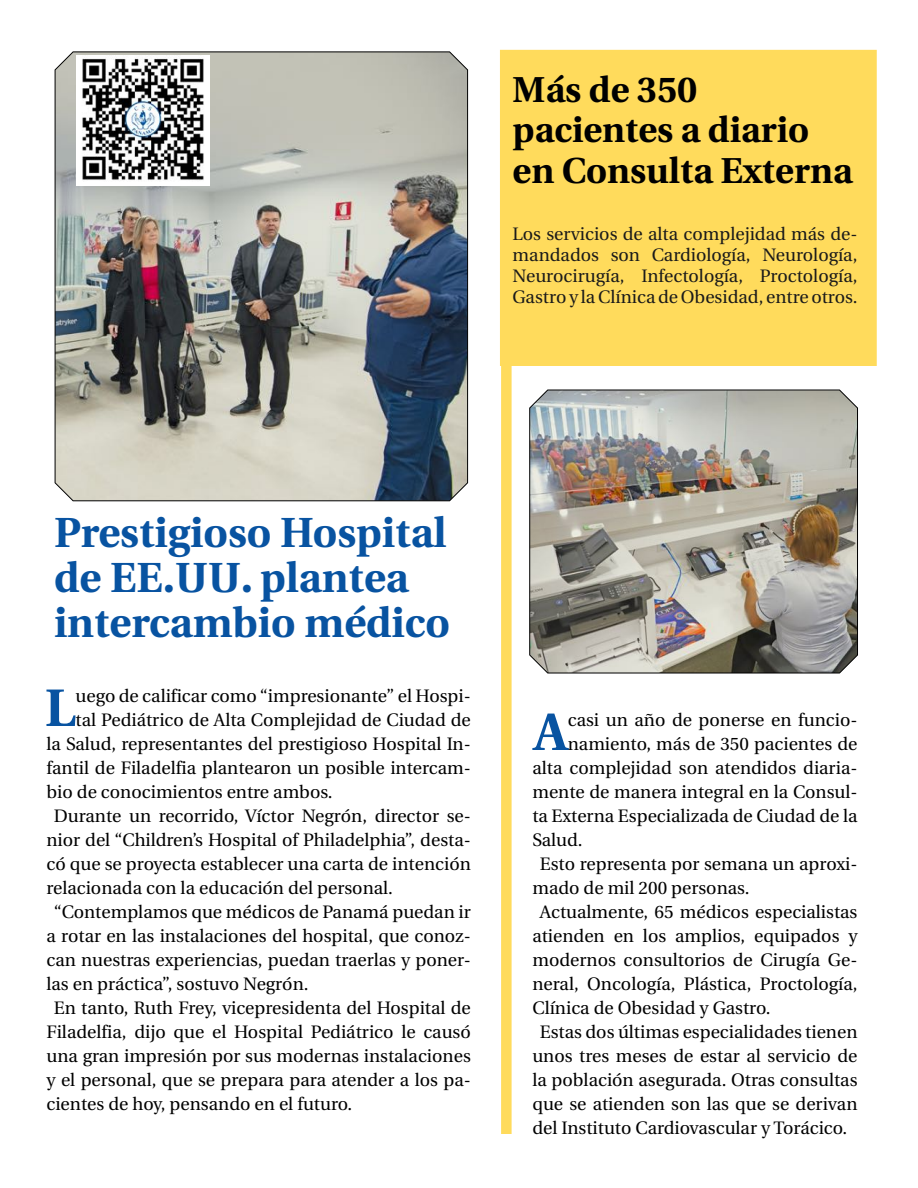
<style>
.page{position:relative;width:918px;height:1188px;background:#fff}
.page>*{position:absolute;margin:0;border:0;box-sizing:border-box;transform-origin:0 0}
.t1{font:700 52.65px "Utopia";color:#0853a1}
.t2{font:700 42px/45px "Utopia";color:#0853a1}
.t3{font:700 36px/40.5px "Utopia";color:#000}
.t4{font:18px "Utopia";color:#000}
.t5{font:18px/21px "Utopia";color:#1a1a1a;text-align:justify}
</style>
<div class="page">
<div style="left:501px;top:259px;width:11px;height:875px;background:#ffdb5c"></div>
<div style="left:500px;top:50px;width:377px;height:316px;background:#ffdb5c"></div>
<img style="left:55px;top:51px;width:413px;height:450px">
<img style="left:529px;top:389px;width:329px;height:284px">
<img style="left:76px;top:56px;width:133px;height:130px">
<h3 class="t3" style="left:513px;top:70px;width:342px">Más de 350 pacientes a diario en Consulta Externa</h3>
<p class="t5" style="left:513px;top:224px;width:346px">Los servicios de alta complejidad más de&shy;mandados son Cardiología, Neurología, Neurocirugía, Infectología, Proctología, Gastro y la Clínica de Obesidad, entre otros.</p>
<h2 class="t2" style="left:54px;top:510px;width:398px">Prestigioso Hospital de EE.UU. plantea intercambio médico</h2>
<h1 class="t1" style="left:45px;top:678px;width:32px">L</h1>
<p class="t4" style="left:76px;top:686px;width:397px">uego de calificar como “impresionante” el Hospi-</p>
<p class="t4" style="left:76px;top:710px;width:397px">tal Pediátrico de Alta Complejidad de Ciudad de</p>
<p class="t4" style="left:46px;top:734px;width:426px">la Salud, representantes del prestigioso Hospital In-</p>
<p class="t4" style="left:46px;top:758px;width:426px">fantil de Filadelfia plantearon un posible intercam-</p>
<p class="t4" style="left:46px;top:782px;width:288px">bio de conocimientos entre ambos.</p>
<p class="t4" style="left:54px;top:806px;width:418px">Durante un recorrido, Víctor Negrón, director se-</p>
<p class="t4" style="left:46px;top:830px;width:426px">nior del “Children’s Hospital of Philadelphia”, desta-</p>
<p class="t4" style="left:46px;top:854px;width:426px">có que se proyecta establecer una carta de intención</p>
<p class="t4" style="left:46px;top:878px;width:348px">relacionada con la educación del personal.</p>
<p class="t4" style="left:54px;top:902px;width:418px">“Contemplamos que médicos de Panamá puedan ir</p>
<p class="t4" style="left:46px;top:926px;width:426px">a rotar en las instalaciones del hospital, que conoz-</p>
<p class="t4" style="left:46px;top:950px;width:426px">can nuestras experiencias, puedan traerlas y poner-</p>
<p class="t4" style="left:46px;top:974px;width:264px">las en práctica”, sostuvo Negrón.</p>
<p class="t4" style="left:54px;top:998px;width:418px">En tanto, Ruth Frey, vicepresidenta del Hospital de</p>
<p class="t4" style="left:46px;top:1022px;width:426px">Filadelfia, dijo que el Hospital Pediátrico le causó</p>
<p class="t4" style="left:46px;top:1046px;width:426px">una gran impresión por sus modernas instalaciones</p>
<p class="t4" style="left:46px;top:1070px;width:426px">y el personal, que se prepara para atender a los pa-</p>
<p class="t4" style="left:46px;top:1094px;width:307px">cientes de hoy, pensando en el futuro.</p>
<h1 class="t1" style="left:534px;top:702px;width:35px">A</h1>
<p class="t4" style="left:568px;top:710px;width:291px">casi un año de ponerse en funcio-</p>
<p class="t4" style="left:568px;top:734px;width:291px">namiento, más de 350 pacientes de</p>
<p class="t4" style="left:532px;top:758px;width:327px">alta complejidad son atendidos diaria-</p>
<p class="t4" style="left:532px;top:782px;width:327px">mente de manera integral en la Consul-</p>
<p class="t4" style="left:532px;top:806px;width:327px">ta Externa Especializada de Ciudad de la</p>
<p class="t4" style="left:532px;top:830px;width:52px">Salud.</p>
<p class="t4" style="left:540px;top:854px;width:319px">Esto representa por semana un aproxi-</p>
<p class="t4" style="left:532px;top:878px;width:219px">mado de mil 200 personas.</p>
<p class="t4" style="left:540px;top:902px;width:319px">Actualmente, 65 médicos especialistas</p>
<p class="t4" style="left:532px;top:926px;width:327px">atienden en los amplios, equipados y</p>
<p class="t4" style="left:532px;top:950px;width:327px">modernos consultorios de Cirugía Ge-</p>
<p class="t4" style="left:532px;top:974px;width:327px">neral, Oncología, Plástica, Proctología,</p>
<p class="t4" style="left:532px;top:998px;width:240px">Clínica de Obesidad y Gastro.</p>
<p class="t4" style="left:540px;top:1022px;width:319px">Estas dos últimas especialidades tienen</p>
<p class="t4" style="left:532px;top:1046px;width:327px">unos tres meses de estar al servicio de</p>
<p class="t4" style="left:532px;top:1070px;width:327px">la población asegurada. Otras consultas</p>
<p class="t4" style="left:532px;top:1094px;width:327px">que se atienden son las que se derivan</p>
<p class="t4" style="left:532px;top:1118px;width:316px">del Instituto Cardiovascular y Torácico.</p>
</div>
